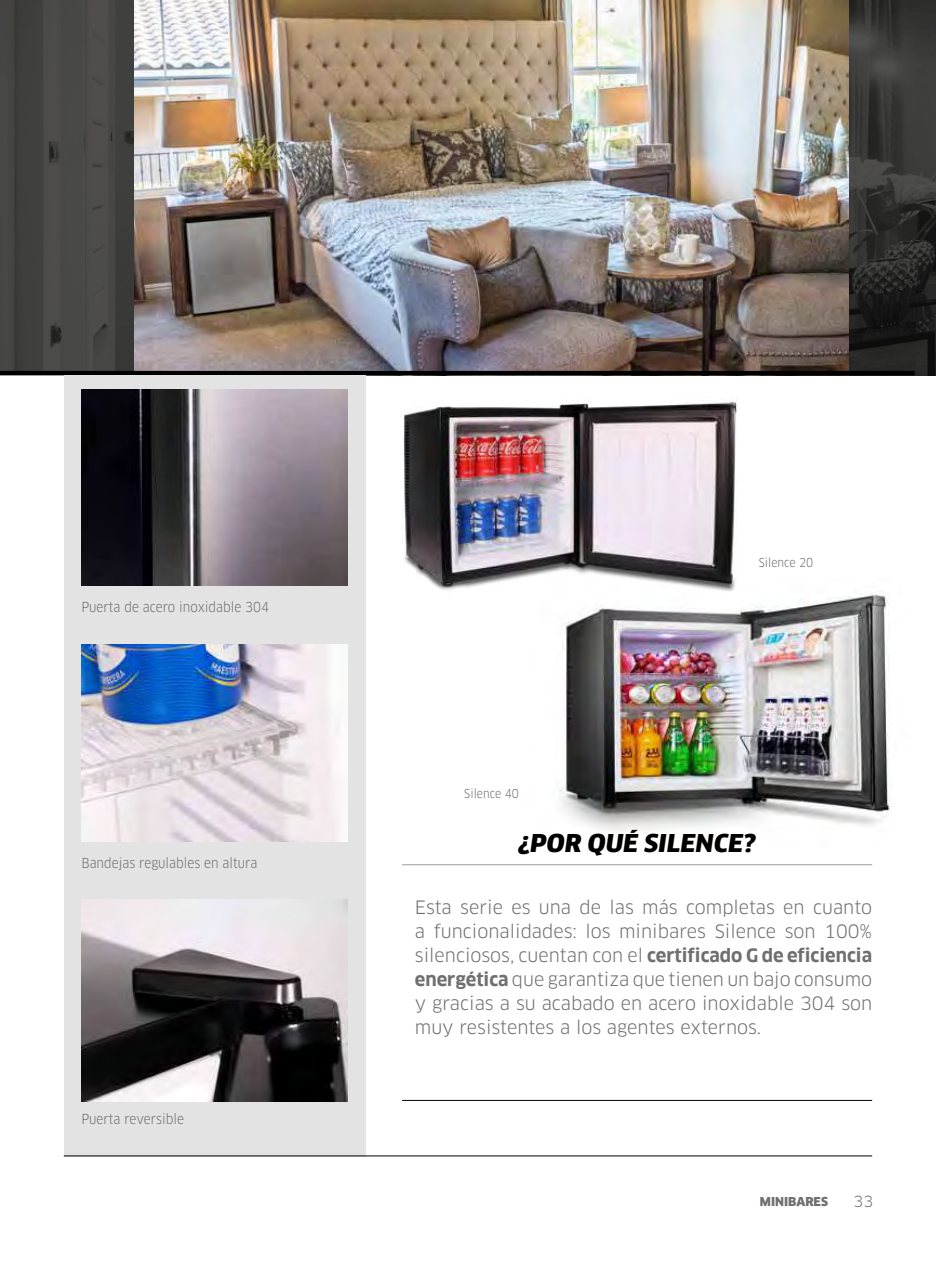
<style>
.page{position:relative;width:936px;height:1263px;background:#fff}
.page>*{position:absolute;margin:0;border:0;box-sizing:border-box;transform-origin:0 0}
.t1{font:italic 900 24px "Clan Pro";letter-spacing:.01em;color:#000}
.t2{font:18px/24px "Clan Pro";color:#706f6f;text-align:justify}
.t3{font:15px "Clan Pro";color:#706f6f}
.t4{font:13.5px "Clan Pro Narr";color:#706f6f}
.t5{font:12px "Clan Pro Narr";color:#706f6f}
.t6{font:900 12px "Clan Pro";color:#706f6f}
.s1{font-weight:700}
</style>
<div class="page">
<img style="left:0;top:0;width:935px;height:375px">
<img style="left:135px;top:0;width:713px;height:371px">
<hr style="left:0;top:371px;width:914px;height:4px;background:#000">
<div style="left:64px;top:375px;width:301px;height:782px;background:#e3e3e3"></div>
<hr style="left:402px;top:864px;width:470px;height:1px;background:#9d9d9c">
<hr style="left:402px;top:1100px;width:470px;height:1px;background:#000">
<img style="left:82px;top:644px;width:265px;height:197px">
<img style="left:82px;top:899px;width:266px;height:202px">
<img style="left:81px;top:389px;width:266px;height:196px">
<img style="left:559px;top:593px;width:331px;height:238px">
<img style="left:401px;top:399px;width:373px;height:245px">
<hr style="left:64px;top:1155px;width:808px;height:1px;background:#000">
<p class="t4" style="left:81px;top:599px;width:189px">Puerta de acero inoxidable 304</p>
<p class="t4" style="left:81px;top:855px;width:177px">Bandejas regulables en altura</p>
<p class="t4" style="left:81px;top:1111px;width:104px">Puerta reversible</p>
<p class="t5" style="left:464px;top:786px;width:56px">Silence 40</p>
<p class="t5" style="left:758px;top:556px;width:56px">Silence 20</p>
<h1 class="t1" style="left:518px;top:829px;width:238px">¿POR QUÉ SILENCE?</h1>
<p class="t2" style="left:415px;top:895px;width:459px">Esta serie es una de las más completas en cuanto a funcionalidades: los minibares Silence son 100% silenciosos, cuentan con el <span class="s1">certificado G de eficiencia energética</span> que garantiza que tienen un bajo consumo y gracias a su acabado en acero inoxidable 304 son muy resistentes a los agentes externos.</p>
<p class="t6" style="left:759px;top:1195px;width:70px">MINIBARES</p>
<p class="t3" style="left:853px;top:1193px;width:21px">33</p>
</div>
